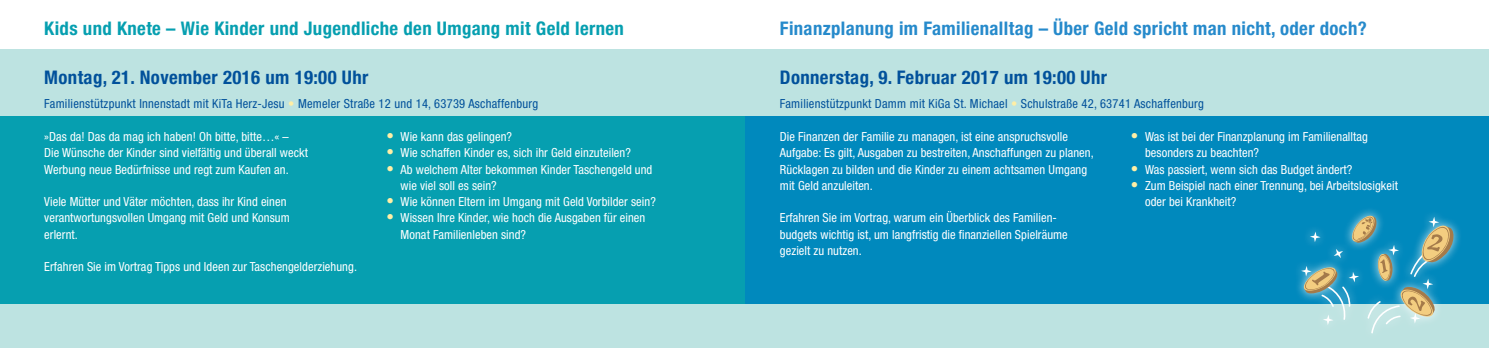
<style>
.page{position:relative;width:1489px;height:348px;background:#fff}
.page>*{position:absolute;margin:0;border:0;box-sizing:border-box;transform-origin:0 0}
.t1{font:700 condensed 18.75px "Helvetica Neue";letter-spacing:.02em;color:#01519b}
.t2{font:700 condensed 18.75px "Helvetica Neue";letter-spacing:.02em;color:#268acb}
.t3{font:700 condensed 18.75px "Helvetica Neue";letter-spacing:.02em;color:#069fb0}
.t4{font:condensed 12.5px/16.2px "Helvetica Neue";letter-spacing:.005em;color:#fff}
.t5{font:condensed 12.5px "Helvetica Neue";letter-spacing:.02em;color:#01519b}
.s1{font-weight:700;color:#ffefa6}
.s2{font-weight:700;font-size:15px;color:#ffefa6}
</style>
<div class="page">
<div style="left:0;top:274px;width:1488px;height:73px;background:#bde3e1"></div>
<div style="left:0;top:50px;width:1488px;height:130px;background:#bde3e1"></div>
<div style="left:744px;top:116px;width:744px;height:187px;background:#0089bd"></div>
<div style="left:0;top:116px;width:744px;height:187px;background:#069fb0"></div>
<div style="left:1292px;top:206px;width:170px;height:135px;background:#fff;opacity:.75"></div>
<svg style="left:1295px;top:206px;width:162px;height:127px"></svg>
<h1 class="t3" style="left:44px;top:17px;width:581px">Kids und Knete – Wie Kinder und Jugendliche den Umgang mit Geld lernen</h1>
<h1 class="t1" style="left:44px;top:66px;width:325px">Montag, 21. November 2016 um 19:00 Uhr</h1>
<p class="t5" style="left:44px;top:96px;width:495px">Familienstützpunkt Innenstadt mit KiTa Herz-Jesu <span class="s1">•</span> Memeler Straße 12 und 14, 63739 Aschaffenburg</p>
<p class="t4" style="left:44px;top:128px;width:265px">»Das da! Das da mag ich haben! Oh bitte, bitte…« –<br>Die Wünsche der Kinder sind vielfältig und überall weckt<br>Werbung neue Bedürfnisse und regt zum Kaufen an.</p>
<p class="t4" style="left:44px;top:193px;width:247px">Viele Mütter und Väter möchten, dass ihr Kind einen verantwortungsvollen Umgang mit Geld und Konsum erlernt.</p>
<p class="t4" style="left:44px;top:258px;width:314px">Erfahren Sie im Vortrag Tipps und Ideen zur Taschengelderziehung.</p>
<p class="t4" style="left:386px;top:128px;width:127px"><span class="s2">•</span> Wie kann das gelingen?</p>
<p class="t4" style="left:386px;top:144px;width:246px"><span class="s2">•</span> Wie schaffen Kinder es, sich ihr Geld einzuteilen?</p>
<p class="t4" style="left:400px;top:161px;width:253px;text-indent:-14px"><span class="s2">•</span> Ab welchem Alter bekommen Kinder Taschengeld und wie viel soll es sein?</p>
<p class="t4" style="left:386px;top:193px;width:271px"><span class="s2">•</span> Wie können Eltern im Umgang mit Geld Vorbilder sein?</p>
<p class="t4" style="left:400px;top:209px;width:246px;text-indent:-14px"><span class="s2">•</span> Wissen Ihre Kinder, wie hoch die Ausgaben für einen<br>Monat Familienleben sind?</p>
<h1 class="t2" style="left:780px;top:17px;width:588px">Finanzplanung im Familienalltag – Über Geld spricht man nicht, oder doch?</h1>
<h1 class="t1" style="left:780px;top:66px;width:328px">Donnerstag, 9. Februar 2017 um 19:00 Uhr</h1>
<p class="t5" style="left:780px;top:96px;width:425px">Familienstützpunkt Damm mit KiGa St. Michael <span class="s1">•</span> Schulstraße 42, 63741 Aschaffenburg</p>
<p class="t4" style="left:780px;top:128px;width:315px">Die Finanzen der Familie zu managen, ist eine anspruchsvolle Aufgabe: Es gilt, Ausgaben zu bestreiten, Anschaffungen zu planen, Rücklagen zu bilden und die Kinder zu einem achtsamen Umgang mit Geld anzuleiten.</p>
<p class="t4" style="left:780px;top:209px;width:289px">Erfahren Sie im Vortrag, warum ein Überblick des Familien&shy;budgets wichtig ist, um langfristig die finanziellen Spielräume gezielt zu nutzen.</p>
<p class="t4" style="left:1144px;top:128px;width:224px;text-indent:-14px"><span class="s2">•</span> Was ist bei der Finanzplanung im Familienalltag besonders zu beachten?</p>
<p class="t4" style="left:1130px;top:161px;width:223px"><span class="s2">•</span> Was passiert, wenn sich das Budget ändert?</p>
<p class="t4" style="left:1144px;top:177px;width:254px;text-indent:-14px"><span class="s2">•</span> Zum Beispiel nach einer Trennung, bei Arbeitslosigkeit oder bei Krankheit?</p>
</div>
